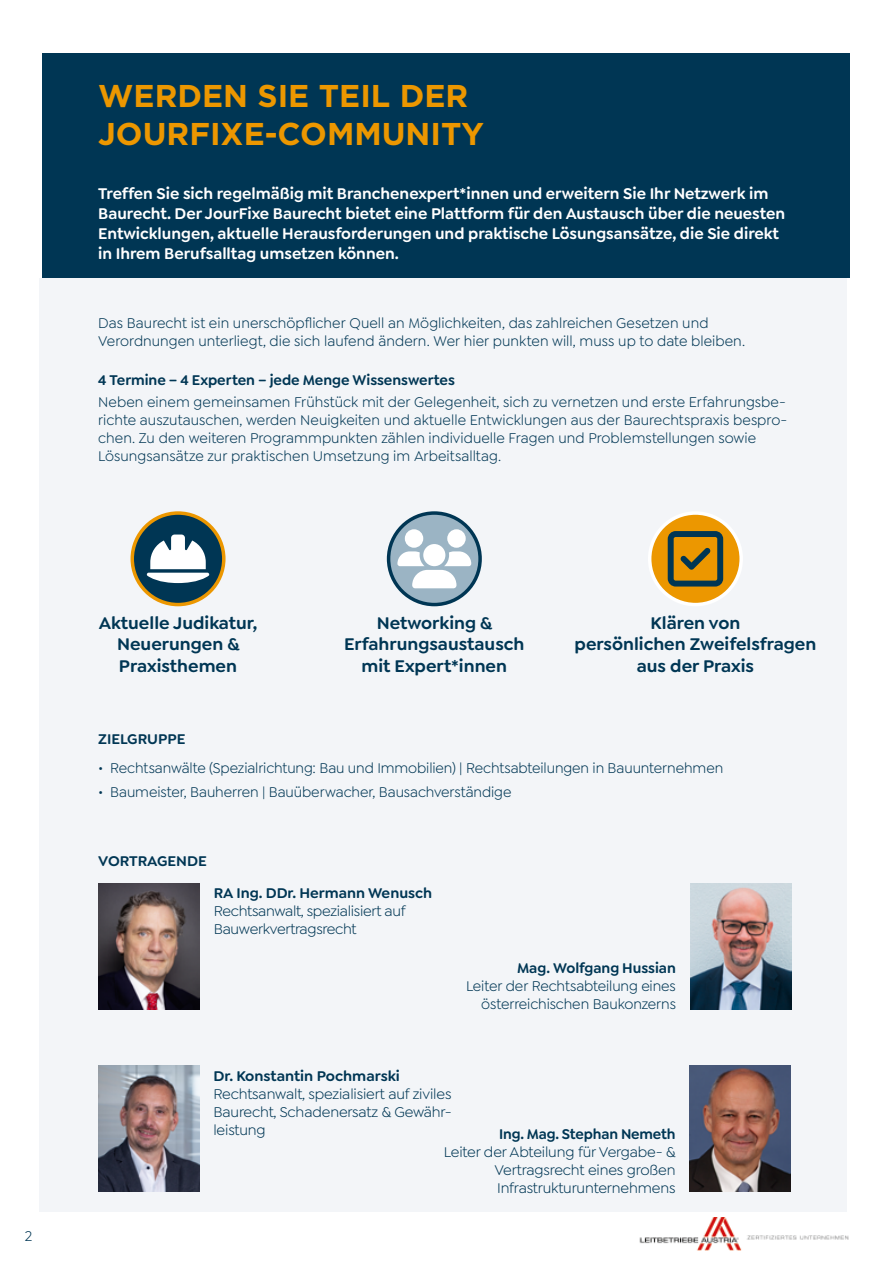
<style>
.page{position:relative;width:893px;height:1263px;background:#fff}
.page>*{position:absolute;margin:0;border:0;box-sizing:border-box;transform-origin:0 0}
.t1{font:700 31.5px/37.8px "Gotham";color:#ec9700}
.t2{font:600 18px/21.6px "Goldplay";color:#003654;text-align:center}
.t3{font:600 16.5px/19.8px "Goldplay";color:#fff}
.t4{font:15px/18px "Goldplay";color:#003654}
.t5{font:600 15px "Goldplay";letter-spacing:-.005em;color:#003654}
.t6{font:15px/18px "Goldplay";letter-spacing:-.02em;color:#003654}
.t7{font:600 15px "Goldplay";letter-spacing:-.005em;color:#003654;scale:.96 1}
</style>
<div class="page">
<img style="left:639px;top:1218px;width:210px;height:32px">
<div style="left:39px;top:278px;width:808px;height:934px;background:#f3f5f8"></div>
<div style="left:43px;top:53px;width:807px;height:225px;background:#003654"></div>
<div style="left:132px;top:513px;width:92px;height:91px;background:#003654;border-radius:50%"></div>
<div style="left:131px;top:511px;width:95px;height:95px;border:3px solid #ec9700;border-radius:50%"></div>
<svg style="left:389px;top:513px;width:91px;height:91px;background:#87a3b5"></svg>
<div style="left:387px;top:511px;width:95px;height:95px;border:3px solid #003654;border-radius:50%"></div>
<svg style="left:650px;top:513px;width:91px;height:91px;background:#ea9e17"></svg>
<div style="left:648px;top:511px;width:95px;height:95px;border:3px solid #fff;border-radius:50%"></div>
<svg style="left:147px;top:534px;width:62px;height:49px"></svg>
<svg style="left:397px;top:529px;width:74px;height:59px"></svg>
<svg style="left:668px;top:531px;width:55px;height:55px;background:#856c24"></svg>
<img style="left:99px;top:883px;width:101px;height:126px">
<img style="left:690px;top:883px;width:101px;height:126px">
<img style="left:98px;top:1065px;width:101px;height:127px">
<img style="left:690px;top:1065px;width:101px;height:127px">
<p class="t4" style="left:25px;top:1227px;width:9px">2</p>
<h1 class="t1" style="left:98px;top:77px;width:387px">WERDEN SIE TEIL DER<br>JOURFIXE-COMMUNITY</h1>
<p class="t3" style="left:98px;top:184px;width:688px">Treffen Sie sich regelmäßig mit Branchenexpert*innen und erweitern Sie Ihr Netzwerk im Baurecht. Der JourFixe Baurecht bietet eine Plattform für den Austausch über die neuesten Entwicklungen, aktuelle Herausforderungen und praktische Lösungsansätze, die Sie direkt in Ihrem Berufsalltag umsetzen können.</p>
<p class="t4" style="left:98px;top:314px;width:648px">Das Baurecht ist ein unerschöpflicher Quell an Möglichkeiten, das zahlreichen Gesetzen und<br>Verordnungen unterliegt, die sich laufend ändern. Wer hier punkten will, muss up to date bleiben.</p>
<p class="t5" style="left:98px;top:371px;width:358px">4 Termine – 4 Experten – jede Menge Wissenswertes</p>
<p class="t4" style="left:98px;top:393px;width:691px">Neben einem gemeinsamen Frühstück mit der Gelegenheit, sich zu vernetzen und erste Erfahrungsbe&shy;richte auszutauschen, werden Neuigkeiten und aktuelle Entwicklungen aus der Baurechtspraxis bespro&shy;chen. Zu den weiteren Programmpunkten zählen individuelle Fragen und Problemstellungen sowie Lösungsansätze zur praktischen Umsetzung im Arbeitsalltag.</p>
<p class="t2" style="left:99px;top:612px;width:160px">Aktuelle Judikatur,<br>Neuerungen &amp;<br>Praxisthemen</p>
<p class="t2" style="left:344px;top:612px;width:182px">Networking &amp;<br>Erfahrungsaustausch mit Expert*innen</p>
<p class="t2" style="left:575px;top:612px;width:243px">Klären von<br>persönlichen Zweifelsfragen aus der Praxis</p>
<p class="t5" style="left:98px;top:730px;width:89px">ZIELGRUPPE</p>
<p class="t4" style="left:98px;top:759px;width:626px">• Rechtsanwälte (Spezialrichtung: Bau und Immobilien) | Rechtsabteilungen in Bauunternehmen</p>
<p class="t4" style="left:98px;top:783px;width:415px">• Baumeister, Bauherren | Bauüberwacher, Bausachverständige</p>
<p class="t5" style="left:98px;top:852px;width:110px">VORTRAGENDE</p>
<p class="t5" style="left:214px;top:884px;width:220px">RA Ing. DDr. Hermann Wenusch</p>
<p class="t6" style="left:214px;top:902px;width:193px">Rechtsanwalt, spezialisiert auf<br>Bauwerkvertragsrecht</p>
<p class="t5" style="left:517px;top:959px;width:160px">Mag. Wolfgang Hussian</p>
<p class="t4" style="left:466px;top:977px;width:211px;text-align:right">Leiter der Rechtsabteilung eines österreichischen Baukonzerns</p>
<p class="t5" style="left:213px;top:1066px;width:188px">Dr. Konstantin Pochmarski</p>
<p class="t4" style="left:213px;top:1085px;width:240px;text-align:justify">Rechtsanwalt, spezialisiert auf ziviles Baurecht, Schadenersatz &amp; Gewähr&shy;leistung</p>
<p class="t7" style="left:499px;top:1125px;width:185px">Ing. Mag. Stephan Nemeth</p>
<p class="t4" style="left:494px;top:1143px;width:183px;text-align:justify;text-indent:-51px">Leiter der Abteilung für Vergabe- &amp; Vertragsrecht eines großen Infrastrukturunternehmens</p>
</div>
